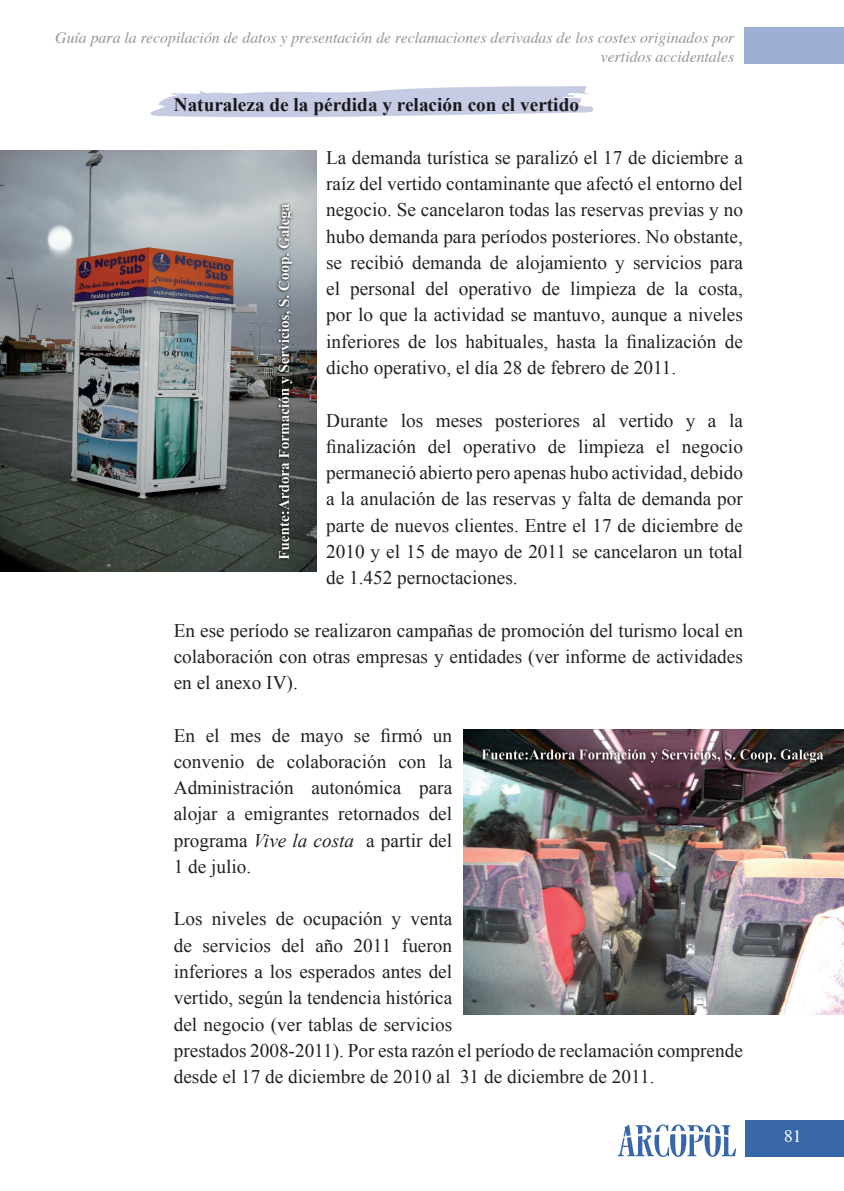
<style>
.page{position:relative;width:844px;height:1191px;background:#fff}
.page>*{position:absolute;margin:0;border:0;box-sizing:border-box;transform-origin:0 0}
.t1{font:19.25px/26.2px "Times New Roman";color:#231f20;text-align:justify}
.t2{font:700 19.25px "Times New Roman";color:#231f20}
.t3{font:17.5px "Times";color:#fff}
.t4{font:italic 15.75px/18.9px "Times";color:#939598;text-align:right}
.s1{font-style:italic}
</style>
<div class="page">
<div style="left:744px;top:1120px;width:99px;height:37px;background:#3867a9"></div>
<div style="left:744px;top:27px;width:99px;height:37px;background:#9bb0d2"></div>
<svg style="left:617px;top:1124px;width:119px;height:33px"></svg>
<svg style="left:150px;top:86px;width:444px;height:32px"></svg>
<img style="left:0;top:150px;width:316px;height:422px">
<img style="left:463px;top:729px;width:380px;height:285px">
<p class="t4" style="left:55px;top:27px;width:680px">Guía para la recopilación de datos y presentación de reclamaciones derivadas de los costes originados por vertidos accidentales</p>
<p class="t2" style="left:174px;top:92px;width:406px">Naturaleza de la pérdida y relación con el vertido</p>
<p class="t1" style="left:326px;top:144px;width:418px">La demanda turística se paralizó el 17 de diciembre a raíz del vertido contaminante que afectó el entorno del negocio. Se cancelaron todas las reservas previas y no hubo demanda para períodos posteriores. No obstante, se recibió demanda de alojamiento y servicios para el personal del operativo de limpieza de la costa, por lo que la actividad se mantuvo, aunque a niveles inferiores de los habituales, hasta la finalización de dicho operativo, el día 28 de febrero de 2011.</p>
<p class="t1" style="left:326px;top:407px;width:418px">Durante los meses posteriores al vertido y a la finalización del operativo de limpieza el negocio permaneció abierto pero apenas hubo actividad, debido a la anulación de las reservas y falta de demanda por parte de nuevos clientes. Entre el 17 de diciembre de 2010 y el 15 de mayo de 2011 se cancelaron un total de 1.452 pernoctaciones.</p>
<p class="t1" style="left:174px;top:617px;width:570px">En ese período se realizaron campañas de promoción del turismo local en colaboración con otras empresas y entidades (ver informe de actividades en el anexo IV).</p>
<p class="t1" style="left:174px;top:722px;width:280px">En el mes de mayo se firmó un convenio de colaboración con la Administración autonómica para alojar a emigrantes retornados del programa <span class="s1">Vive la costa</span> a partir del 1 de julio.</p>
<p class="t1" style="left:174px;top:905px;width:570px;text-align:left">Los niveles de ocupación y venta<br>de servicios del año 2011 fueron<br>inferiores a los esperados antes del<br>vertido, según la tendencia histórica<br>del negocio (ver tablas de servicios<br>prestados 2008-2011). Por esta razón el período de reclamación comprende desde el 17 de diciembre de 2010 al 31 de diciembre de 2011.</p>
<p class="t3" style="left:784px;top:1120px;width:19px">81</p>
</div>
